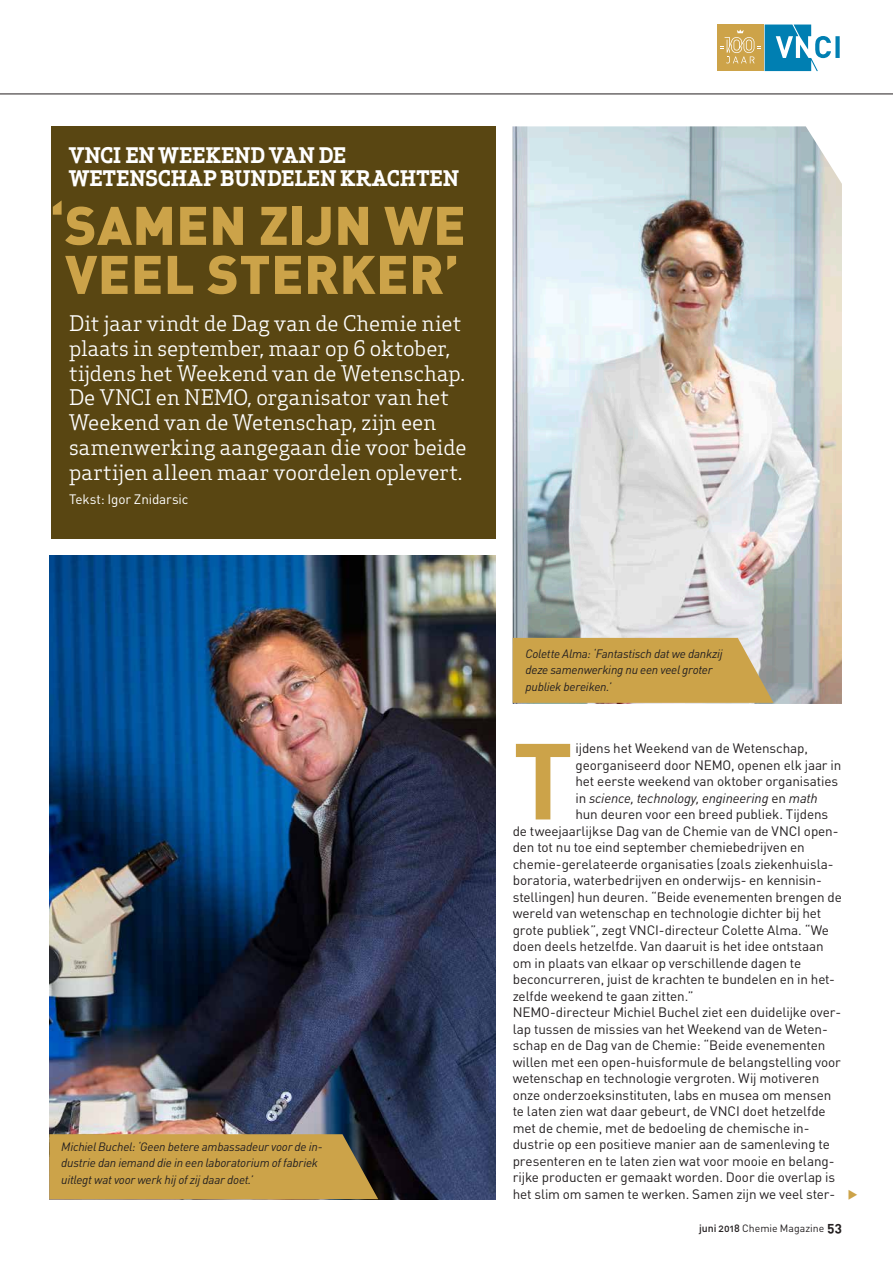
<style>
.page{position:relative;width:893px;height:1263px;background:#fff}
.page>*{position:absolute;margin:0;border:0;box-sizing:border-box;transform-origin:0 0}
.t1{font:700 106.2px "DINOT";color:#cca349}
.t2{font:900 53.4px/49.1px "DINOT";letter-spacing:.01em;color:#cca349}
.t3{font:21px/24.8px "Apex Serif";letter-spacing:-.005em;color:#fff}
.t4{font:700 21px/22.5px "Apex Serif";letter-spacing:-.005em;color:#fff}
.t5{font:13.5px "DINOT";letter-spacing:-.01em;color:#231f20}
.t6{font:italic 13.5px "DINOT";letter-spacing:-.01em;color:#231f20}
.t7{font:13.5px "DINOT";letter-spacing:-.01em;color:#fff}
.t8{font:italic 12px/16.5px "DINOT";letter-spacing:-.015em;color:#231f20}
.t9{font:12px "Curve Open Dings";color:#cca349}
.t10{font:10.5px "DINOT";color:#231f20}
.s1{font-style:normal}
.s2{font-weight:500}
.s3{font-weight:700;font-size:13.5px}
</style>
<div class="page">
<img style="left:49px;top:555px;width:447px;height:644px">
<img style="left:513px;top:126px;width:329px;height:578px">
<svg style="left:513px;top:638px;width:260px;height:65px;background:#caa450"></svg>
<svg style="left:49px;top:1134px;width:329px;height:65px;background:#c19b46"></svg>
<div style="left:717px;top:25px;width:46px;height:46px;background:#cda349"></div>
<svg style="left:720px;top:25px;width:120px;height:46px"></svg>
<hr style="left:0;top:94px;width:893px;height:1px;background:#231f20">
<div style="left:51px;top:126px;width:445px;height:413px;background:#594612"></div>
<h3 class="t4" style="left:69px;top:144px;width:391px">VNCI EN WEEKEND VAN DE<br>WETENSCHAP BUNDELEN KRACHTEN</h3>
<h2 class="t2" style="left:50px;top:199px;width:417px">‘SAMEN ZIJN WE<br>VEEL STERKER’</h2>
<p class="t3" style="left:69px;top:311px;width:399px">Dit jaar vindt de Dag van de Chemie niet plaats in september, maar op 6 oktober, tijdens het Weekend van de Wetenschap.<br>De VNCI en NEMO, organisator van het Weekend van de Wetenschap, zijn een samenwerking aangegaan die voor beide partijen alleen maar voordelen oplevert.</p>
<p class="t7" style="left:69px;top:490px;width:121px">Tekst: Igor Znidarsic</p>
<p class="t8" style="left:61px;top:1137px;width:263px">Michiel Buchel: ‘Geen betere ambassadeur voor de in&shy;dustrie dan iemand die in een laboratorium of fabriek uitlegt wat voor werk hij of zij daar doet.’</p>
<p class="t8" style="left:525px;top:645px;width:199px">Colette Alma: ‘Fantastisch dat we dankzij deze samenwerking nu een veel groter publiek bereiken.’</p>
<h1 class="t1" style="left:513px;top:709px;width:62px">T</h1>
<p class="t5" style="left:575px;top:739px;width:234px">ijdens het Weekend van de Wetenschap,</p>
<p class="t5" style="left:575px;top:756px;width:267px">georganiseerd door NEMO, openen elk jaar in</p>
<p class="t5" style="left:575px;top:772px;width:264px">het eerste weekend van oktober organisaties</p>
<p class="t6" style="left:575px;top:789px;width:244px"><span class="s1">in</span> science, technology, engineering <span class="s1">en</span> math</p>
<p class="t5" style="left:575px;top:805px;width:254px">hun deuren voor een breed publiek. Tijdens</p>
<p class="t5" style="left:513px;top:822px;width:327px">de tweejaarlijkse Dag van de Chemie van de VNCI open-</p>
<p class="t5" style="left:513px;top:838px;width:294px">den tot nu toe eind september chemiebedrijven en</p>
<p class="t5" style="left:513px;top:855px;width:322px">chemie-gerelateerde organisaties (zoals ziekenhuisla-</p>
<p class="t5" style="left:513px;top:871px;width:311px">boratoria, waterbedrijven en onderwijs- en kennisin-</p>
<p class="t5" style="left:513px;top:888px;width:331px">stellingen) hun deuren. “Beide evenementen brengen de</p>
<p class="t5" style="left:513px;top:904px;width:310px">wereld van wetenschap en technologie dichter bij het</p>
<p class="t5" style="left:513px;top:921px;width:318px">grote publiek”, zegt VNCI-directeur Colette Alma. “We</p>
<p class="t5" style="left:513px;top:937px;width:313px">doen deels hetzelfde. Van daaruit is het idee ontstaan</p>
<p class="t5" style="left:513px;top:954px;width:290px">om in plaats van elkaar op verschillende dagen te</p>
<p class="t5" style="left:513px;top:970px;width:324px">beconcurreren, juist de krachten te bundelen en in het-</p>
<p class="t5" style="left:513px;top:987px;width:182px">zelfde weekend te gaan zitten.”</p>
<p class="t5" style="left:513px;top:1003px;width:330px">NEMO-directeur Michiel Buchel ziet een duidelijke over-</p>
<p class="t5" style="left:513px;top:1020px;width:317px">lap tussen de missies van het Weekend van de Weten-</p>
<p class="t5" style="left:513px;top:1036px;width:314px">schap en de Dag van de Chemie: “Beide evenementen</p>
<p class="t5" style="left:513px;top:1053px;width:330px">willen met een open-huisformule de belangstelling voor</p>
<p class="t5" style="left:513px;top:1069px;width:308px">wetenschap en technologie vergroten. Wij motiveren</p>
<p class="t5" style="left:513px;top:1086px;width:320px">onze onderzoeksinstituten, labs en musea om mensen</p>
<p class="t5" style="left:513px;top:1102px;width:315px">te laten zien wat daar gebeurt, de VNCI doet hetzelfde</p>
<p class="t5" style="left:513px;top:1119px;width:298px">met de chemie, met de bedoeling de chemische in-</p>
<p class="t5" style="left:513px;top:1135px;width:319px">dustrie op een positieve manier aan de samenleving te</p>
<p class="t5" style="left:513px;top:1152px;width:323px">presenteren en te laten zien wat voor mooie en belang-</p>
<p class="t5" style="left:513px;top:1168px;width:324px">rijke producten er gemaakt worden. Door die overlap is</p>
<p class="t5" style="left:513px;top:1185px;width:324px">het slim om samen te werken. Samen zijn we veel ster-</p>
<p class="t9" style="left:848px;top:1188px;width:11px">e</p>
<p class="t10" style="left:699px;top:1221px;width:144px"><span class="s2">juni 2018</span> Chemie Magazine <span class="s3">53</span></p>
</div>
